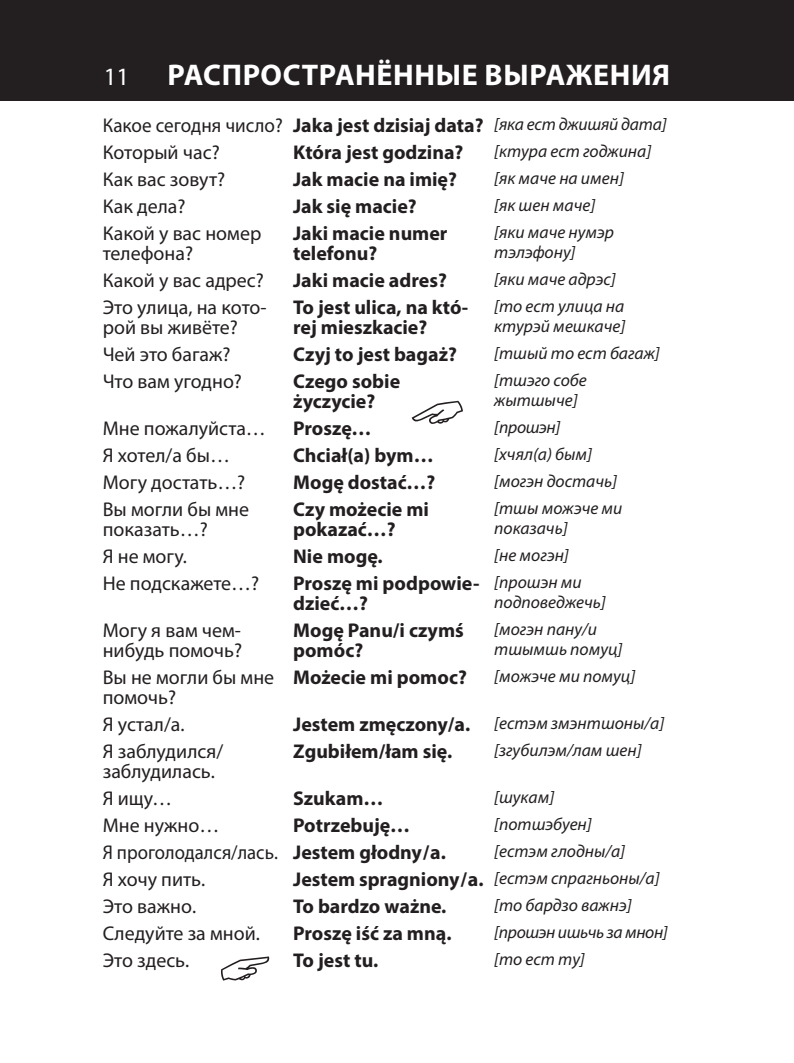
<style>
.page{position:relative;width:794px;height:1063px;background:#fff}
.page>*{position:absolute;margin:0;border:0;box-sizing:border-box;transform-origin:0 0}
.t1{font:700 30px "Myriad Pro";letter-spacing:.02em;color:#fff}
.t2{font:25px "Myriad Pro";color:#fff}
.t3{font:700 20px/20px "Myriad Pro";color:#231f20}
.t4{font:20px/20px "Myriad Pro";color:#231f20}
.t5{font:20px/27px "Myriad Pro";color:#231f20;scale:.96 1}
.t6{font:20px "Myriad Pro";color:#231f20;scale:.94 1}
.t7{font:italic 17.5px/20px "Myriad Pro";color:#231f20}
.t8{font:italic 17.5px "Myriad Pro";letter-spacing:-.02em;color:#231f20}
.s1{font-weight:700}
.s2{font-style:italic;font-size:17.5px}
.s3{font-weight:700;font-style:normal;font-size:20px}
.s4{font-weight:400;font-style:italic;font-size:17.5px}
</style>
<div class="page">
<div style="left:0;top:0;width:794px;height:100px;background:#231f20"></div>
<p class="t2" style="left:104px;top:61px;width:27px">11</p>
<h1 class="t1" style="left:168px;top:56px;width:504px">РАСПРОСТРАНЁННЫЕ ВЫРАЖЕНИЯ</h1>
<p class="t5" style="left:103px;top:111px;width:589px">Какое сегодня число? <span class="s1">Jaka jest dzisiaj data?</span> <span class="s2">[яка ест джишяй дата]<br></span>Который час?</p>
<p class="t3" style="left:293px;top:141px;width:172px">Która jest godzina?</p>
<p class="t7" style="left:494px;top:141px;width:159px">[ктура ест годжина]</p>
<p class="t4" style="left:103px;top:169px;width:124px">Как вас зовут?</p>
<p class="t3" style="left:293px;top:168px;width:165px">Jak macie na imię?</p>
<p class="t7" style="left:494px;top:168px;width:131px">[як маче на имен]</p>
<p class="t4" style="left:103px;top:196px;width:84px">Как дела?</p>
<p class="t3" style="left:293px;top:195px;width:125px">Jak się macie?</p>
<p class="t7" style="left:494px;top:195px;width:103px">[як шен маче]</p>
<p class="t4" style="left:103px;top:223px;width:160px">Какой у вас номер телефона?</p>
<p class="t3" style="left:293px;top:222px;width:156px">Jaki macie numer telefonu?</p>
<p class="t7" style="left:494px;top:222px;width:121px">[яки маче нумэр тэлэфону]</p>
<p class="t4" style="left:103px;top:270px;width:163px">Какой у вас адрес?</p>
<p class="t3" style="left:293px;top:269px;width:155px">Jaki macie adres?</p>
<p class="t7" style="left:494px;top:269px;width:123px">[яки маче адрэс]</p>
<p class="t4" style="left:103px;top:297px;width:165px">Это улица, на кото&shy;рой вы живёте?</p>
<p class="t3" style="left:293px;top:296px;width:177px">To jest ulica, na któ&shy;rej mieszkacie?</p>
<p class="t7" style="left:494px;top:296px;width:133px">[то ест улица на ктурэй мешкаче]</p>
<p class="t4" style="left:103px;top:344px;width:129px">Чей это багаж?</p>
<p class="t3" style="left:293px;top:343px;width:165px">Czyj to jest bagaż?</p>
<p class="t7" style="left:494px;top:343px;width:167px">[тшый то ест багаж]</p>
<p class="t4" style="left:103px;top:371px;width:141px">Что вам угодно?</p>
<p class="t3" style="left:293px;top:370px;width:109px">Czego sobie życzycie?</p>
<p class="t7" style="left:494px;top:370px;width:94px">[тшэго собе жытшыче]</p>
<p class="t4" style="left:103px;top:418px;width:165px">Мне пожалуйста…</p>
<p class="t3" style="left:293px;top:417px;width:80px">Proszę…</p>
<p class="t7" style="left:494px;top:417px;width:68px">[прошэн]</p>
<p class="t4" style="left:103px;top:445px;width:129px">Я хотел/а бы…</p>
<p class="t3" style="left:293px;top:444px;width:142px">Chciał(a) bym…</p>
<p class="t7" style="left:494px;top:444px;width:100px">[хчял(а) бым]</p>
<p class="t4" style="left:103px;top:472px;width:144px">Могу достать…?</p>
<p class="t3" style="left:293px;top:471px;width:144px">Mogę dostać…?</p>
<p class="t7" style="left:494px;top:471px;width:124px">[могэн достачь]</p>
<p class="t4" style="left:103px;top:499px;width:148px">Вы могли бы мне показать…?</p>
<p class="t3" style="left:293px;top:498px;width:137px">Czy możecie mi pokazać…?</p>
<p class="t7" style="left:494px;top:498px;width:130px">[тшы можэче ми показачь]</p>
<p class="t4" style="left:103px;top:546px;width:86px">Я не могу.</p>
<p class="t3" style="left:293px;top:545px;width:91px">Nie mogę.</p>
<p class="t7" style="left:494px;top:545px;width:76px">[не могэн]</p>
<p class="t4" style="left:103px;top:573px;width:158px">Не подскажете…?</p>
<p class="t3" style="left:293px;top:572px;width:188px">Proszę mi podpowie&shy;dzieć…?</p>
<p class="t7" style="left:494px;top:572px;width:113px">[прошэн ми подповеджечь]</p>
<p class="t4" style="left:103px;top:620px;width:141px">Могу я вам чем&shy;нибудь помочь?</p>
<p class="t3" style="left:293px;top:619px;width:172px">Mogę Panu/i czymś pomóc?</p>
<p class="t7" style="left:494px;top:619px;width:130px">[могэн пану/и тшымшь помуц]</p>
<p class="t4" style="left:103px;top:667px;width:173px">Вы не могли бы мне помочь?</p>
<p class="t3" style="left:293px;top:666px;width:175px">Możecie mi pomoc?</p>
<p class="t7" style="left:494px;top:666px;width:143px">[можэче ми помуц]</p>
<p class="t4" style="left:103px;top:714px;width:83px">Я устал/а.</p>
<p class="t7" style="left:293px;top:713px;width:373px"><span class="s3">Jestem zmęczony/a.</span> [естэм змэнтшоны/а]</p>
<p class="t4" style="left:103px;top:741px;width:122px">Я заблудился/ заблудилась.</p>
<p class="t3" style="left:293px;top:740px;width:161px">Zgubiłem/łam się.</p>
<p class="t7" style="left:494px;top:740px;width:149px">[згубилэм/лам шен]</p>
<p class="t4" style="left:103px;top:788px;width:71px">Я ищу…</p>
<p class="t3" style="left:293px;top:787px;width:92px">Szukam…</p>
<p class="t7" style="left:494px;top:787px;width:62px">[шукам]</p>
<p class="t4" style="left:103px;top:815px;width:118px">Мне нужно…</p>
<p class="t3" style="left:293px;top:814px;width:118px">Potrzebuję…</p>
<p class="t7" style="left:494px;top:814px;width:99px">[потшэбуен]</p>
<p class="t6" style="left:103px;top:840px;width:367px">Я проголодался/лась. <span class="s1">Jestem głodny/a.</span></p>
<p class="t7" style="left:494px;top:841px;width:133px">[естэм глодны/а]</p>
<p class="t4" style="left:103px;top:869px;width:104px">Я хочу пить.</p>
<p class="t3" style="left:293px;top:868px;width:368px">Jestem spragniony/a. <span class="s4">[естэм спрагньоны/а]</span></p>
<p class="t4" style="left:103px;top:896px;width:95px">Это важно.</p>
<p class="t3" style="left:293px;top:895px;width:155px">To bardzo ważne.</p>
<p class="t7" style="left:494px;top:895px;width:139px">[то бардзо важнэ]</p>
<p class="t4" style="left:103px;top:923px;width:159px">Следуйте за мной.</p>
<p class="t3" style="left:293px;top:922px;width:160px">Proszę iść za mną.</p>
<p class="t8" style="left:494px;top:922px;width:175px">[прошэн ишьчь за мнон]</p>
<p class="t4" style="left:103px;top:950px;width:88px">Это здесь.</p>
<p class="t3" style="left:293px;top:949px;width:87px">To jest tu.</p>
<p class="t7" style="left:494px;top:949px;width:92px">[то ест ту]</p>
</div>
